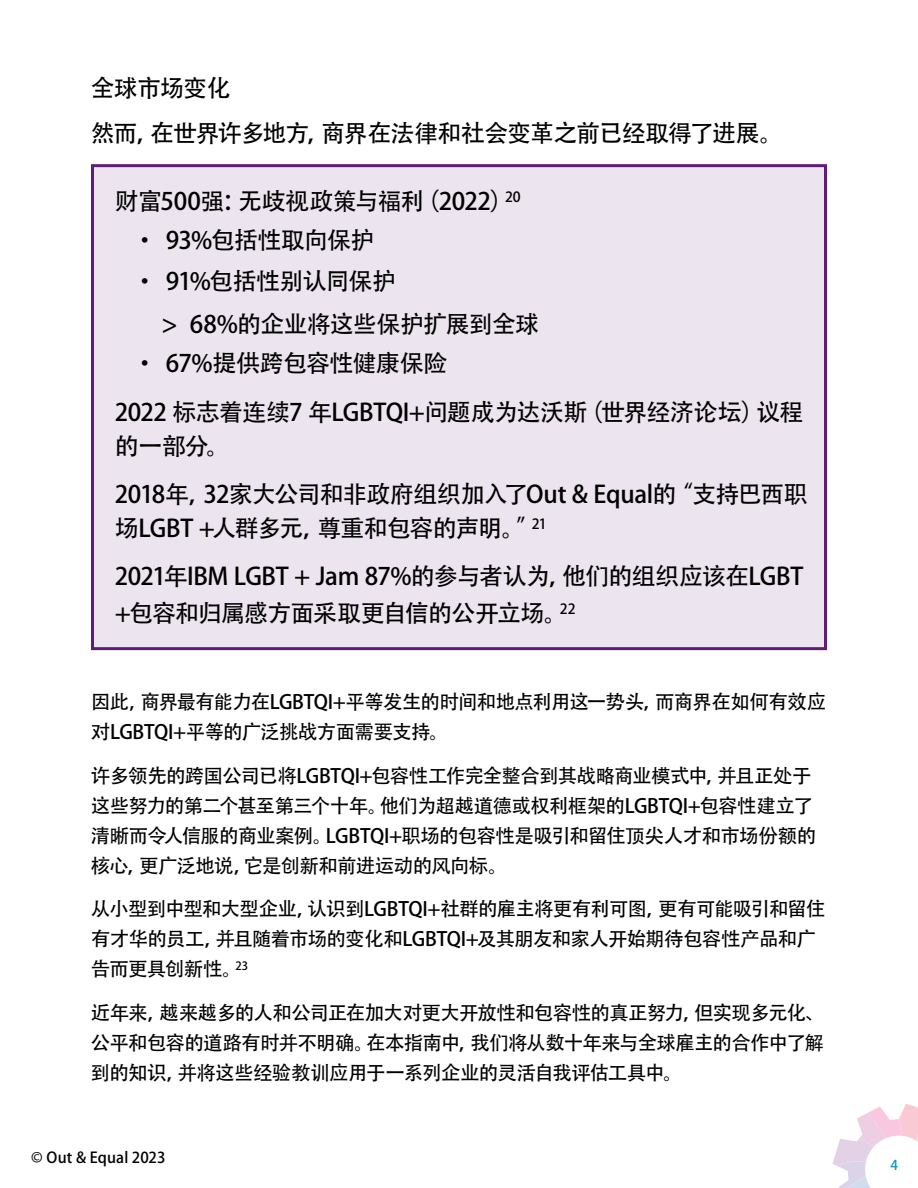
<style>
.page{position:relative;width:918px;height:1188px;background:#fff}
.page>*{position:absolute;margin:0;border:0;box-sizing:border-box;transform-origin:0 0}
.t1{font:24px/47.7px "Adobe Heiti Std";letter-spacing:-.035em;color:#000}
.t2{font:19.5px/30px "Adobe Heiti Std";letter-spacing:-.035em;color:#000}
.t3{font:15px "Adobe Heiti Std";letter-spacing:.01em;color:#000}
.t4{font:13.5px "Adobe Heiti Std";color:#009bb5}
</style>
<div class="page">
<div style="left:91px;top:164px;width:736px;height:486px;background:#ece4ee;border:3px solid #611c75"></div>
<svg style="left:832px;top:1104px;width:86px;height:84px"></svg>
<p class="t1" style="left:91px;top:66px;width:694px;line-height:44.7px">全球市场变化<br>然而，在世界许多地方，商界在法律和社会变革之前已经取得了进展。</p>
<p class="t1" style="left:115px;top:178px;width:407px">财富500强：无歧视政策与福利（2022）<sup>20</sup></p>
<p class="t1" style="left:133px;top:217px;width:243px">• 93%包括性取向保护</p>
<p class="t1" style="left:161px;top:261px;width:379px;line-height:42.5px;text-indent:-28px">• 91%包括性别认同保护<br>&gt; 68%的企业将这些保护扩展到全球</p>
<p class="t1" style="left:115px;top:339px;width:690px;line-height:49.2px;text-indent:18px">• 67%提供跨包容性健康保险<br>2022 标志着连续7 年LGBTQI+问题成为达沃斯（世界经济论坛）议程</p>
<p class="t1" style="left:115px;top:423px;width:694px">的一部分。<br>2018年，32家大公司和非政府组织加入了Out &amp; Equal的“支持巴西职</p>
<p class="t1" style="left:115px;top:505px;width:690px">场LGBT +人群多元，尊重和包容的声明。”<sup>21<br></sup>2021年IBM LGBT + Jam 87%的参与者认为，他们的组织应该在LGBT</p>
<p class="t1" style="left:115px;top:590px;width:462px">+包容和归属感方面采取更自信的公开立场。<sup>22</sup></p>
<p class="t2" style="left:91px;top:687px;width:737px">因此，商界最有能力在LGBTQI+平等发生的时间和地点利用这一势头，而商界在如何有效应对LGBTQI+平等的广泛挑战方面需要支持。</p>
<p class="t2" style="left:91px;top:761px;width:727px">许多领先的跨国公司已将LGBTQI+包容性工作完全整合到其战略商业模式中，并且正处于这些努力的第二个甚至第三个十年。他们为超越道德或权利框架的LGBTQI+包容性建立了清晰而令人信服的商业案例。LGBTQI+职场的包容性是吸引和留住顶尖人才和市场份额的核心，更广泛地说，它是创新和前进运动的风向标。</p>
<p class="t2" style="left:91px;top:894px;width:736px">从小型到中型和大型企业，认识到LGBTQI+社群的雇主将更有利可图，更有可能吸引和留住有才华的员工，并且随着市场的变化和LGBTQI+及其朋友和家人开始期待包容性产品和广告而更具创新性。<sup>23</sup></p>
<p class="t2" style="left:91px;top:998px;width:736px;text-align:justify">近年来，越来越多的人和公司正在加大对更大开放性和包容性的真正努力，但实现多元化、公平和包容的道路有时并不明确。在本指南中，我们将从数十年来与全球雇主的合作中了解到的知识，并将这些经验教训应用于一系列企业的灵活自我评估工具中。</p>
<p class="t3" style="left:31px;top:1149px;width:136px">© Out &amp; Equal 2023</p>
<p class="t4" style="left:890px;top:1157px;width:9px">4</p>
</div>
